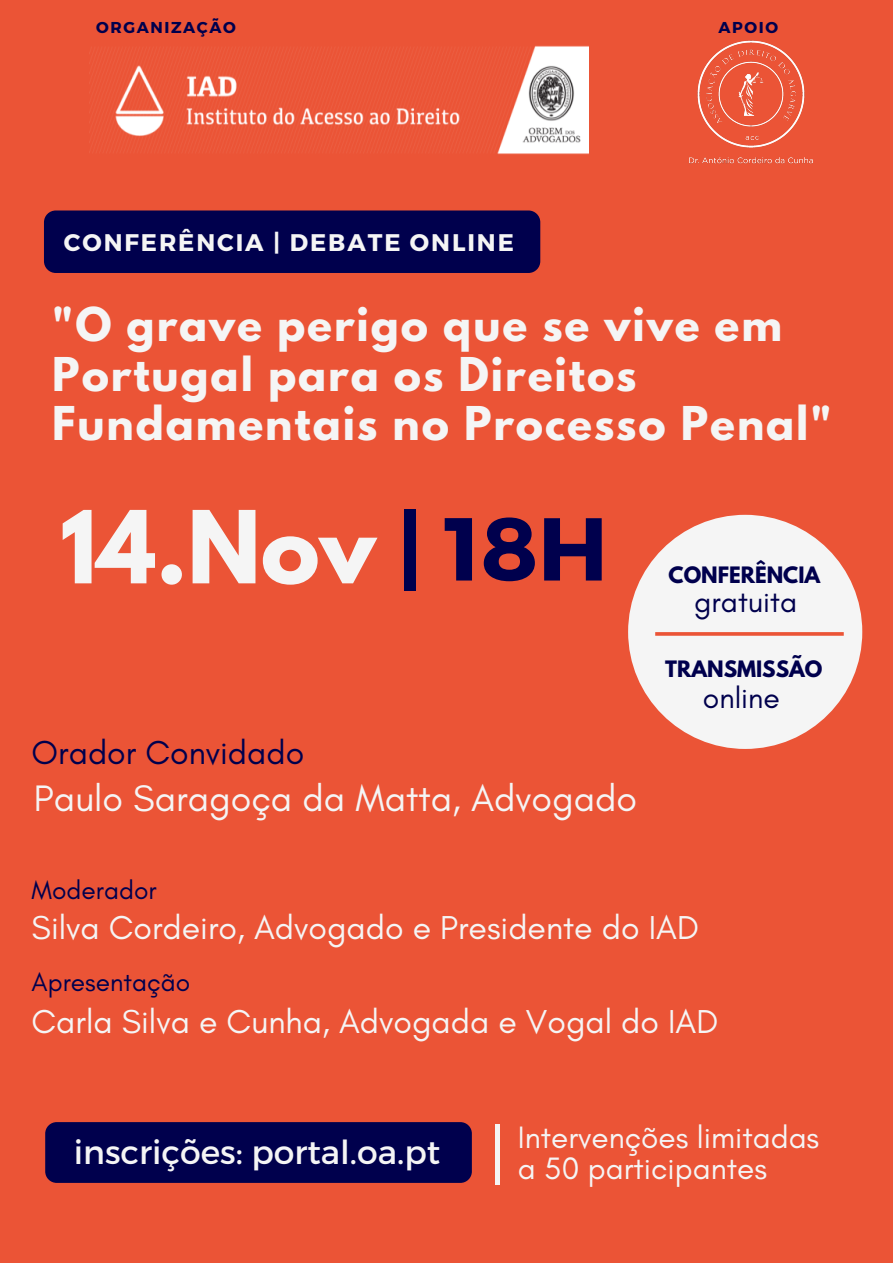
<style>
.page{position:relative;width:893px;height:1263px;background:#eb5436}
.page>*{position:absolute;margin:0;border:0;box-sizing:border-box;transform-origin:0 0}
.t1{font:700 89.03px "League Spartan";color:#f5f5f5}
.t2{font:700 41.25px/49.5px "League Spartan";letter-spacing:.045em;color:#f5f5f5}
.t3{font:37.5px "Glacial Indifference";color:#f5f5f5}
.t4{font:33.75px "Glacial Indifference";color:#f5f5f5}
.t5{font:33.75px "Glacial Indifference";color:#00004d}
.t6{font:33px "Montserrat";color:#f5f5f5}
.t7{font:31.5px/31.5px "Glacial Indifference";color:#f5f5f5}
.t8{font:30.08px "Glacial Indifference";color:#00004d}
.t9{font:26.25px "Glacial Indifference";color:#00004d}
.t10{font:700 24px "Montserrat";letter-spacing:.08em;color:#f5f5f5}
.t11{font:700 20.02px "League Spartan";color:#00004d}
.t12{font:700 15.75px "Montserrat";letter-spacing:.1em;color:#00004d}
.s1{font-family:"Montserrat";color:#00004d}
</style>
<div class="page">
<div style="left:628px;top:515px;width:234px;height:234px;background:#f5f5f5;border-radius:50%"></div>
<svg style="left:655px;top:632px;width:188px;height:4px"></svg>
<img style="left:89px;top:45px;width:499px;height:109px">
<img style="left:689px;top:40px;width:124px;height:124px">
<div style="left:44px;top:210px;width:496px;height:63px;background:#00004d;border-radius:12px"></div>
<div style="left:45px;top:1122px;width:427px;height:61px;background:#00004d;border-radius:11px"></div>
<p class="t12" style="left:96px;top:17px;width:141px">ORGANIZAÇÃO</p>
<p class="t12" style="left:718px;top:17px;width:61px">APOIO</p>
<p class="t10" style="left:64px;top:227px;width:451px">CONFERÊNCIA | DEBATE ONLINE</p>
<p class="t2" style="left:52px;top:305px;width:781px">"O grave perigo que se vive em<br>Portugal para os Direitos<br>Fundamentais no Processo Penal"</p>
<h1 class="t1" style="left:60px;top:503px;width:549px">14.Nov <span class="s1">| 18H</span></h1>
<p class="t5" style="left:32px;top:731px;width:274px">Orador Convidado</p>
<p class="t3" style="left:34px;top:776px;width:605px">Paulo Saragoça da Matta, Advogado</p>
<p class="t11" style="left:668px;top:565px;width:153px">CONFERÊNCIA</p>
<p class="t8" style="left:694px;top:583px;width:104px">gratuita</p>
<p class="t11" style="left:665px;top:659px;width:159px">TRANSMISSÃO</p>
<p class="t8" style="left:703px;top:680px;width:78px">online</p>
<p class="t9" style="left:32px;top:874px;width:126px">Moderador</p>
<p class="t4" style="left:32px;top:907px;width:669px">Silva Cordeiro, Advogado e Presidente do IAD</p>
<p class="t9" style="left:32px;top:966px;width:160px">Apresentação</p>
<p class="t4" style="left:32px;top:1001px;width:688px">Carla Silva e Cunha, Advogada e Vogal do IAD</p>
<p class="t6" style="left:74px;top:1130px;width:368px">inscrições: portal.oa.pt</p>
<p class="t7" style="left:481px;top:1121px;width:340px;text-indent:37px">Intervenções limitadas <sup>|</sup>a 50 participantes</p>
</div>
